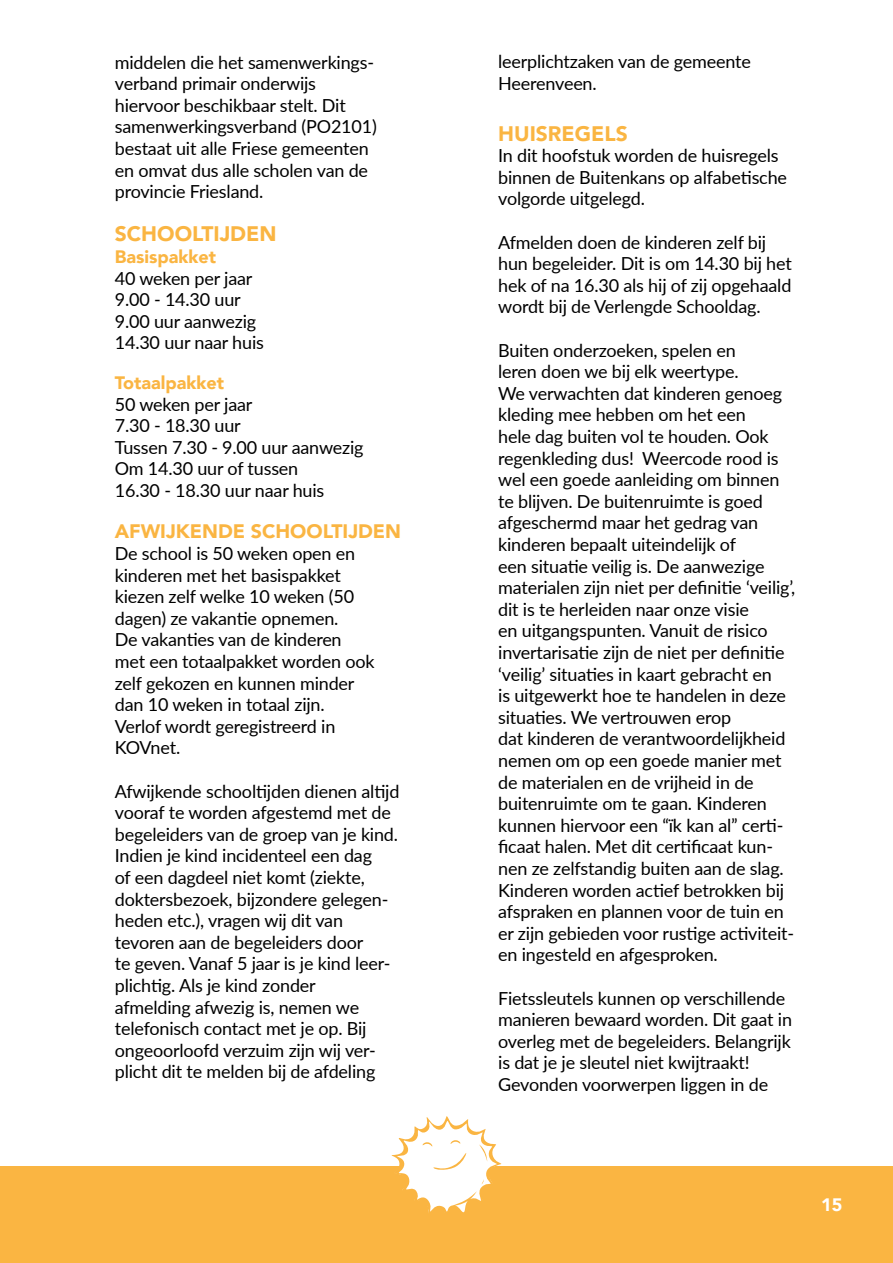
<style>
.page{position:relative;width:893px;height:1263px;background:#fff}
.page>*{position:absolute;margin:0;border:0;box-sizing:border-box;transform-origin:0 0}
.t1{font:900 21px "Avenir";color:#fab542}
.t2{font:900 19.5px "Avenir";color:#fab542}
.t3{font:18px/21.6px "Lato";letter-spacing:-.01em;color:#000}
.t4{font:900 18px "Avenir";color:#fab542}
.t5{font:900 18px "Avenir";color:#fff}
</style>
<div class="page">
<div style="left:0;top:1166px;width:893px;height:97px;background:#fab542"></div>
<svg style="left:391px;top:1116px;width:110px;height:97px"></svg>
<p class="t3" style="left:115px;top:50px;width:264px">middelen die het samenwerkings&shy;verband primair onderwijs hiervoor beschikbaar stelt. Dit samenwerkingsverband (PO2101) bestaat uit alle Friese gemeenten en omvat dus alle scholen van de provincie Friesland.</p>
<p class="t1" style="left:115px;top:216px;width:163px">SCHOOLTIJDEN</p>
<p class="t4" style="left:115px;top:241px;width:103px">Basispakket</p>
<p class="t3" style="left:115px;top:266px;width:151px">40 weken per jaar<br>9.00 - 14.30 uur<br>9.00 uur aanwezig<br>14.30 uur naar huis</p>
<p class="t4" style="left:115px;top:367px;width:111px">Totaalpakket</p>
<p class="t3" style="left:115px;top:392px;width:250px">50 weken per jaar<br>7.30 - 18.30 uur<br>Tussen 7.30 - 9.00 uur aanwezig<br>Om 14.30 uur of tussen<br>16.30 - 18.30 uur naar huis</p>
<p class="t2" style="left:115px;top:515px;width:288px">AFWIJKENDE SCHOOLTIJDEN</p>
<p class="t3" style="left:115px;top:542px;width:261px">De school is 50 weken open en kinderen met het basispakket kiezen zelf welke 10 weken (50 dagen) ze vakantie opnemen.<br>De vakanties van de kinderen met een totaalpakket worden ook zelf gekozen en kunnen minder dan 10 weken in totaal zijn.<br>Verlof wordt geregistreerd in<br>KOVnet.</p>
<p class="t3" style="left:115px;top:779px;width:286px">Afwijkende schooltijden dienen altijd vooraf te worden afgestemd met de begeleiders van de groep van je kind.<br>Indien je kind incidenteel een dag<br>of een dagdeel niet komt (ziekte, doktersbezoek, bijzondere gelegen&shy;heden etc.), vragen wij dit van tevoren aan de begeleiders door<br>te geven. Vanaf 5 jaar is je kind leer&shy;plichtig. Als je kind zonder<br>afmelding afwezig is, nemen we telefonisch contact met je op. Bij ongeoorloofd verzuim zijn wij ver&shy;plicht dit te melden bij de afdeling</p>
<p class="t3" style="left:498px;top:50px;width:254px">leerplichtzaken van de gemeente<br>Heerenveen.</p>
<p class="t1" style="left:498px;top:115px;width:131px">HUISREGELS</p>
<p class="t3" style="left:498px;top:144px;width:290px">In dit hoofstuk worden de huisregels binnen de Buitenkans op alfabetische volgorde uitgelegd.</p>
<p class="t3" style="left:498px;top:230px;width:295px">Afmelden doen de kinderen zelf bij hun begeleider. Dit is om 14.30 bij het hek of na 16.30 als hij of zij opgehaald wordt bij de Verlengde Schooldag.</p>
<p class="t3" style="left:498px;top:338px;width:299px">Buiten onderzoeken, spelen en<br>leren doen we bij elk weertype.<br>We verwachten dat kinderen genoeg kleding mee hebben om het een<br>hele dag buiten vol te houden. Ook regenkleding dus! Weercode rood is wel een goede aanleiding om binnen te blijven. De buitenruimte is goed afgeschermd maar het gedrag van kinderen bepaalt uiteindelijk of<br>een situatie veilig is. De aanwezige materialen zijn niet per definitie ‘veilig’, dit is te herleiden naar onze visie<br>en uitgangspunten. Vanuit de risico invertarisatie zijn de niet per definitie ‘veilig’ situaties in kaart gebracht en<br>is uitgewerkt hoe te handelen in deze situaties. We vertrouwen erop<br>dat kinderen de verantwoordelijkheid nemen om op een goede manier met de materialen en de vrijheid in de buitenruimte om te gaan. Kinderen kunnen hiervoor een “ïk kan al” certi&shy;ficaat halen. Met dit certificaat kun&shy;nen ze zelfstandig buiten aan de slag.<br>Kinderen worden actief betrokken bij afspraken en plannen voor de tuin en er zijn gebieden voor rustige activiteit&shy;en ingesteld en afgesproken.</p>
<p class="t3" style="left:498px;top:986px;width:295px">Fietssleutels kunnen op verschillende manieren bewaard worden. Dit gaat in overleg met de begeleiders. Belangrijk is dat je je sleutel niet kwijtraakt!<br>Gevonden voorwerpen liggen in de</p>
<p class="t5" style="left:821px;top:1189px;width:23px">15</p>
</div>
